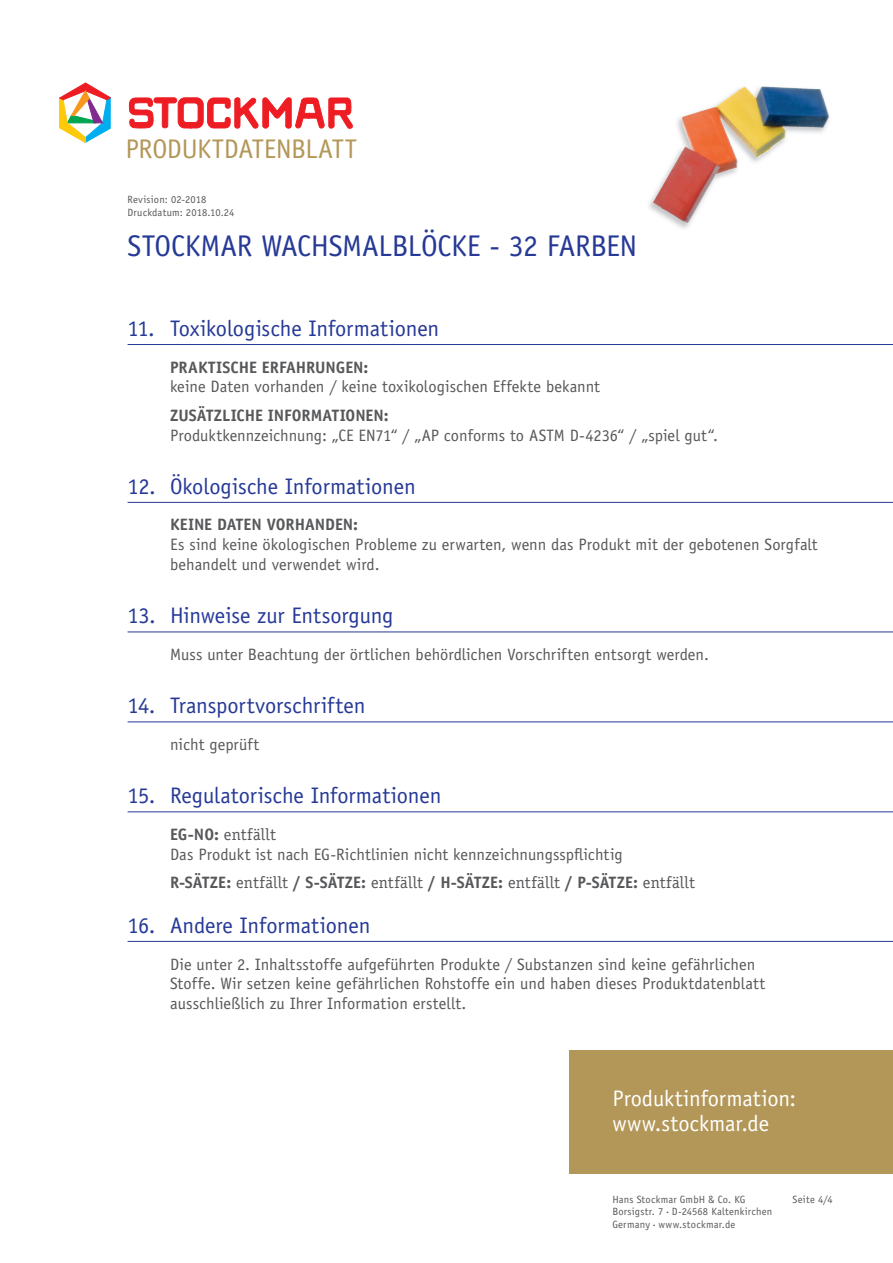
<style>
.page{position:relative;width:893px;height:1263px;background:#fff}
.page>*{position:absolute;margin:0;border:0;box-sizing:border-box;transform-origin:0 0}
.t1{font:30px "Officina Sans LT";letter-spacing:-.01em;color:#263996}
.t2{font:27px "Officina Sans LT";letter-spacing:-.01em;color:#b39758}
.t3{font:22.5px "Officina Sans LT";letter-spacing:-.005em;color:#263996}
.t4{font:22.5px/25.5px "Officina Sans LT";color:#fff}
.t5{font:16.5px/19.8px "Officina Sans LT";color:#57585a}
.t6{font:700 16.5px "Officina Sans LT";color:#57585a}
.t7{font:16.5px "Officina Serif";letter-spacing:.005em;color:#57585a}
.t8{font:10.5px/12.6px "Officina Sans LT";letter-spacing:.02em;color:#57585a}
.s1{font-family:"Officina Sans LT";font-weight:700}
.s2{font-weight:700}
.s3{font-family:"Officina Serif"}
.s4{font-size:4.5px}
</style>
<div class="page">
<img style="left:653px;top:86px;width:177px;height:137px">
<svg style="left:129px;top:97px;width:223px;height:32px"></svg>
<svg style="left:60px;top:83px;width:50px;height:60px"></svg>
<div style="left:570px;top:1050px;width:323px;height:124px;background:#b39758"></div>
<hr style="left:128px;top:344px;width:765px;height:1px;background:#263996">
<hr style="left:128px;top:502px;width:765px;height:1px;background:#263996">
<hr style="left:128px;top:632px;width:765px;height:1px;background:#263996">
<hr style="left:128px;top:722px;width:765px;height:1px;background:#263996">
<hr style="left:128px;top:811px;width:765px;height:1px;background:#263996">
<hr style="left:128px;top:941px;width:765px;height:1px;background:#263996">
<h2 class="t2" style="left:125px;top:134px;width:233px">PRODUKTDATENBLATT</h2>
<p class="t8" style="left:128px;top:194px;width:108px">Revision: 02-2018<br>Druckdatum: 2018.10.24</p>
<h1 class="t1" style="left:128px;top:229px;width:511px">STOCKMAR WACHSMALBLÖCKE - 32 FARBEN</h1>
<h3 class="t3" style="left:128px;top:315px;width:313px">11. Toxikologische Informationen</h3>
<p class="t6" style="left:170px;top:357px;width:200px">PRAKTISCHE ERFAHRUNGEN:</p>
<p class="t5" style="left:170px;top:377px;width:431px">keine Daten vorhanden / keine toxikologischen Effekte bekannt</p>
<p class="t6" style="left:170px;top:405px;width:220px">ZUSÄTZLICHE INFORMATIONEN:</p>
<p class="t5" style="left:170px;top:425px;width:549px">Produktkennzeichnung: „CE EN71“ / „AP conforms to ASTM D-4236“ / „spiel gut“.</p>
<h3 class="t3" style="left:128px;top:473px;width:290px">12. Ökologische Informationen</h3>
<p class="t6" style="left:170px;top:515px;width:190px">KEINE DATEN VORHANDEN:</p>
<p class="t5" style="left:170px;top:535px;width:649px">Es sind keine ökologischen Probleme zu erwarten, wenn das Produkt mit der gebotenen Sorgfalt behandelt und verwendet wird.</p>
<h3 class="t3" style="left:128px;top:602px;width:267px">13. Hinweise zur Entsorgung</h3>
<p class="t5" style="left:170px;top:645px;width:540px">Muss unter Beachtung der örtlichen behördlichen Vorschriften entsorgt werden.</p>
<h3 class="t3" style="left:128px;top:692px;width:239px">14. Transportvorschriften</h3>
<p class="t5" style="left:170px;top:734px;width:91px">nicht geprüft</p>
<h3 class="t3" style="left:128px;top:782px;width:315px">15. Regulatorische Informationen</h3>
<p class="t7" style="left:170px;top:825px;width:108px"><span class="s1">EG-NO:</span> entfällt</p>
<p class="t5" style="left:170px;top:840px;width:527px;line-height:28.3px">Das Produkt ist nach EG-Richtlinien nicht kennzeichnungsspflichtig<br><span class="s2">R-SÄTZE:</span> <span class="s3">entfällt</span> <span class="s2">/ S-SÄTZE:</span> <span class="s3">entfällt</span> <span class="s2">/ H-SÄTZE:</span> <span class="s3">entfällt</span> <span class="s2">/ P-SÄTZE:</span> <span class="s3">entfällt</span></p>
<h3 class="t3" style="left:128px;top:912px;width:244px">16. Andere Informationen</h3>
<p class="t5" style="left:170px;top:954px;width:597px">Die unter 2. Inhaltsstoffe aufgeführten Produkte / Substanzen sind keine gefährlichen<br>Stoffe. Wir setzen keine gefährlichen Rohstoffe ein und haben dieses Produktdatenblatt ausschließlich zu Ihrer Information erstellt.</p>
<h3 class="t4" style="left:612px;top:1085px;width:185px">Produktinformation: www.stockmar.de</h3>
<p class="t8" style="left:612px;top:1193px;width:161px">Hans Stockmar GmbH &amp; Co. KG<br>Borsigstr. 7 <span class="s4">•</span> D-24568 Kaltenkirchen<br>Germany <span class="s4">•</span> www.stockmar.de</p>
<p class="t8" style="left:793px;top:1193px;width:42px">Seite 4/4</p>
</div>
